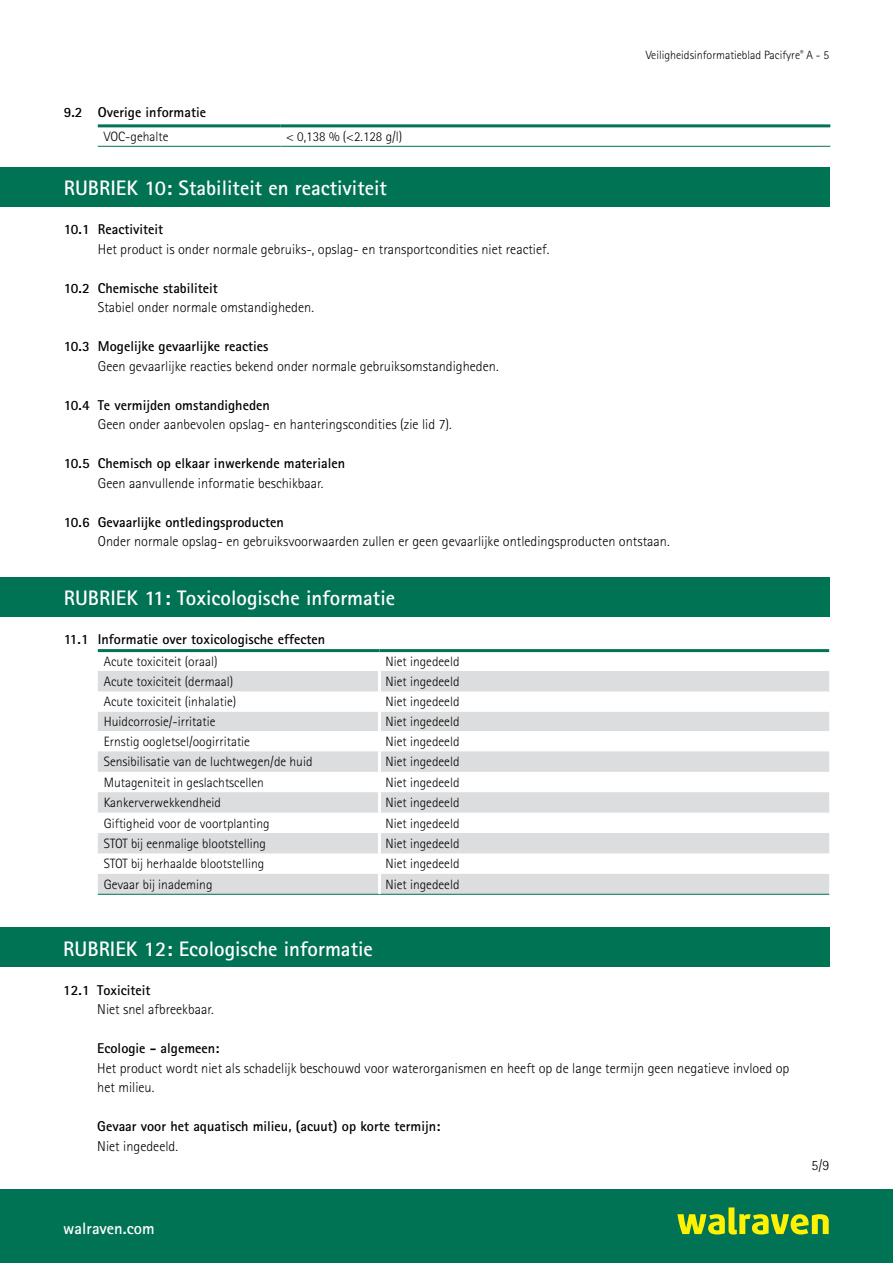
<style>
.page{position:relative;width:893px;height:1263px;background:#fff}
.page>*{position:absolute;margin:0;border:0;box-sizing:border-box;transform-origin:0 0}
.t1{font:700 21px "Rotis Sans Serif Std";color:#fff}
.t2{font:700 16.5px "Rotis Sans Serif Std";color:#fff}
.t3{font:300 14.25px/19.5px "Rotis Sans Serif Std";color:#000}
.t4{font:700 14.25px "Rotis Sans Serif Std";color:#000}
.t5{font:300 13.5px "Rotis Sans Serif Std";color:#000}
.t6{font:300 12px "Rotis Sans Serif Std";color:#000}
</style>
<div class="page">
<div style="left:0;top:1189px;width:893px;height:74px;background:#007355"></div>
<svg style="left:677px;top:1207px;width:152px;height:27px"></svg>
<div style="left:0;top:167px;width:829px;height:40px;background:#007355"></div>
<div style="left:0;top:577px;width:829px;height:40px;background:#007355"></div>
<div style="left:0;top:927px;width:829px;height:40px;background:#007355"></div>
<hr style="left:98px;top:146px;width:182px;height:1px;background:#007355">
<hr style="left:280px;top:146px;width:550px;height:1px;background:#007355">
<hr style="left:98px;top:124px;width:182px;height:3px;background:#007355">
<hr style="left:280px;top:124px;width:550px;height:3px;background:#007355">
<svg style="left:98px;top:671px;width:731px;height:223px;fill:#dcddde"></svg>
<hr style="left:98px;top:894px;width:281px;height:1px;background:#007355">
<hr style="left:379px;top:894px;width:450px;height:1px;background:#007355">
<hr style="left:378px;top:671px;width:3px;height:20px;background:#fff">
<hr style="left:378px;top:691px;width:3px;height:21px;background:#fff">
<hr style="left:378px;top:712px;width:3px;height:19px;background:#fff">
<hr style="left:378px;top:731px;width:3px;height:20px;background:#fff">
<hr style="left:378px;top:751px;width:3px;height:21px;background:#fff">
<hr style="left:378px;top:772px;width:3px;height:20px;background:#fff">
<hr style="left:378px;top:792px;width:3px;height:21px;background:#fff">
<hr style="left:378px;top:813px;width:3px;height:20px;background:#fff">
<hr style="left:378px;top:833px;width:3px;height:20px;background:#fff">
<hr style="left:378px;top:853px;width:3px;height:21px;background:#fff">
<hr style="left:378px;top:874px;width:3px;height:20px;background:#fff">
<hr style="left:98px;top:649px;width:281px;height:3px;background:#007355">
<hr style="left:379px;top:649px;width:450px;height:3px;background:#007355">
<p class="t4" style="left:64px;top:103px;width:144px">9.2 Overige informatie</p>
<p class="t5" style="left:104px;top:129px;width:66px">VOC-gehalte</p>
<p class="t5" style="left:286px;top:129px;width:118px">&lt; 0,138 % (&lt;2.128 g/l)</p>
<p class="t6" style="left:646px;top:48px;width:185px">Veiligheidsinformatieblad Pacifyre<sup>®</sup> A - 5</p>
<h1 class="t1" style="left:64px;top:175px;width:325px">RUBRIEK 10: Stabiliteit en reactiviteit</h1>
<p class="t4" style="left:64px;top:220px;width:101px">10.1 Reactiviteit</p>
<p class="t3" style="left:98px;top:239px;width:453px">Het product is onder normale gebruiks-, opslag- en transportcondities niet reactief.</p>
<p class="t4" style="left:64px;top:279px;width:156px">10.2 Chemische stabiliteit</p>
<p class="t3" style="left:98px;top:297px;width:218px">Stabiel onder normale omstandigheden.</p>
<p class="t4" style="left:64px;top:337px;width:206px">10.3 Mogelijke gevaarlijke reacties</p>
<p class="t3" style="left:98px;top:356px;width:402px">Geen gevaarlijke reacties bekend onder normale gebruiksomstandigheden.</p>
<p class="t4" style="left:64px;top:396px;width:208px">10.4 Te vermijden omstandigheden</p>
<p class="t3" style="left:98px;top:414px;width:356px">Geen onder aanbevolen opslag- en hanteringscondities (zie lid 7).</p>
<p class="t4" style="left:64px;top:454px;width:283px">10.5 Chemisch op elkaar inwerkende materialen</p>
<p class="t3" style="left:98px;top:473px;width:227px">Geen aanvullende informatie beschikbaar.</p>
<p class="t4" style="left:64px;top:513px;width:222px">10.6 Gevaarlijke ontledingsproducten</p>
<p class="t3" style="left:98px;top:531px;width:573px">Onder normale opslag- en gebruiksvoorwaarden zullen er geen gevaarlijke ontledingsproducten ontstaan.</p>
<h1 class="t1" style="left:64px;top:584px;width:333px">RUBRIEK 11: Toxicologische informatie</h1>
<p class="t4" style="left:64px;top:630px;width:263px">11.1 Informatie over toxicologische effecten</p>
<p class="t5" style="left:104px;top:654px;width:115px">Acute toxiciteit (oraal)</p>
<p class="t5" style="left:385px;top:654px;width:75px">Niet ingedeeld</p>
<p class="t5" style="left:104px;top:673px;width:131px">Acute toxiciteit (dermaal)</p>
<p class="t5" style="left:385px;top:673px;width:75px">Niet ingedeeld</p>
<p class="t5" style="left:104px;top:694px;width:134px">Acute toxiciteit (inhalatie)</p>
<p class="t5" style="left:385px;top:694px;width:75px">Niet ingedeeld</p>
<p class="t5" style="left:104px;top:714px;width:113px">Huidcorrosie/-irritatie</p>
<p class="t5" style="left:385px;top:714px;width:75px">Niet ingedeeld</p>
<p class="t5" style="left:104px;top:733px;width:148px">Ernstig oogletsel/oogirritatie</p>
<p class="t5" style="left:385px;top:733px;width:75px">Niet ingedeeld</p>
<p class="t5" style="left:104px;top:754px;width:210px">Sensibilisatie van de luchtwegen/de huid</p>
<p class="t5" style="left:385px;top:754px;width:75px">Niet ingedeeld</p>
<p class="t5" style="left:104px;top:774px;width:162px">Mutageniteit in geslachtscellen</p>
<p class="t5" style="left:385px;top:774px;width:75px">Niet ingedeeld</p>
<p class="t5" style="left:104px;top:795px;width:119px">Kankerverwekkendheid</p>
<p class="t5" style="left:385px;top:795px;width:75px">Niet ingedeeld</p>
<p class="t5" style="left:104px;top:815px;width:167px">Giftigheid voor de voortplanting</p>
<p class="t5" style="left:385px;top:815px;width:75px">Niet ingedeeld</p>
<p class="t5" style="left:104px;top:836px;width:164px">STOT bij eenmalige blootstelling</p>
<p class="t5" style="left:385px;top:836px;width:75px">Niet ingedeeld</p>
<p class="t5" style="left:104px;top:856px;width:162px">STOT bij herhaalde blootstelling</p>
<p class="t5" style="left:385px;top:856px;width:75px">Niet ingedeeld</p>
<p class="t5" style="left:104px;top:876px;width:110px">Gevaar bij inademing</p>
<p class="t5" style="left:385px;top:876px;width:75px">Niet ingedeeld</p>
<h1 class="t1" style="left:63px;top:935px;width:311px">RUBRIEK 12: Ecologische informatie</h1>
<p class="t4" style="left:63px;top:981px;width:89px">12.1 Toxiciteit</p>
<p class="t3" style="left:97px;top:999px;width:118px">Niet snel afbreekbaar.</p>
<p class="t4" style="left:97px;top:1039px;width:124px">Ecologie - algemeen:</p>
<p class="t3" style="left:97px;top:1058px;width:694px">Het product wordt niet als schadelijk beschouwd voor waterorganismen en heeft op de lange termijn geen negatieve invloed op het milieu.</p>
<p class="t4" style="left:97px;top:1117px;width:344px">Gevaar voor het aquatisch milieu, (acuut) op korte termijn:</p>
<p class="t3" style="left:97px;top:1136px;width:82px">Niet ingedeeld.</p>
<p class="t2" style="left:63px;top:1218px;width:93px">walraven.com</p>
<p class="t3" style="left:811px;top:1155px;width:19px">5/9</p>
</div>
